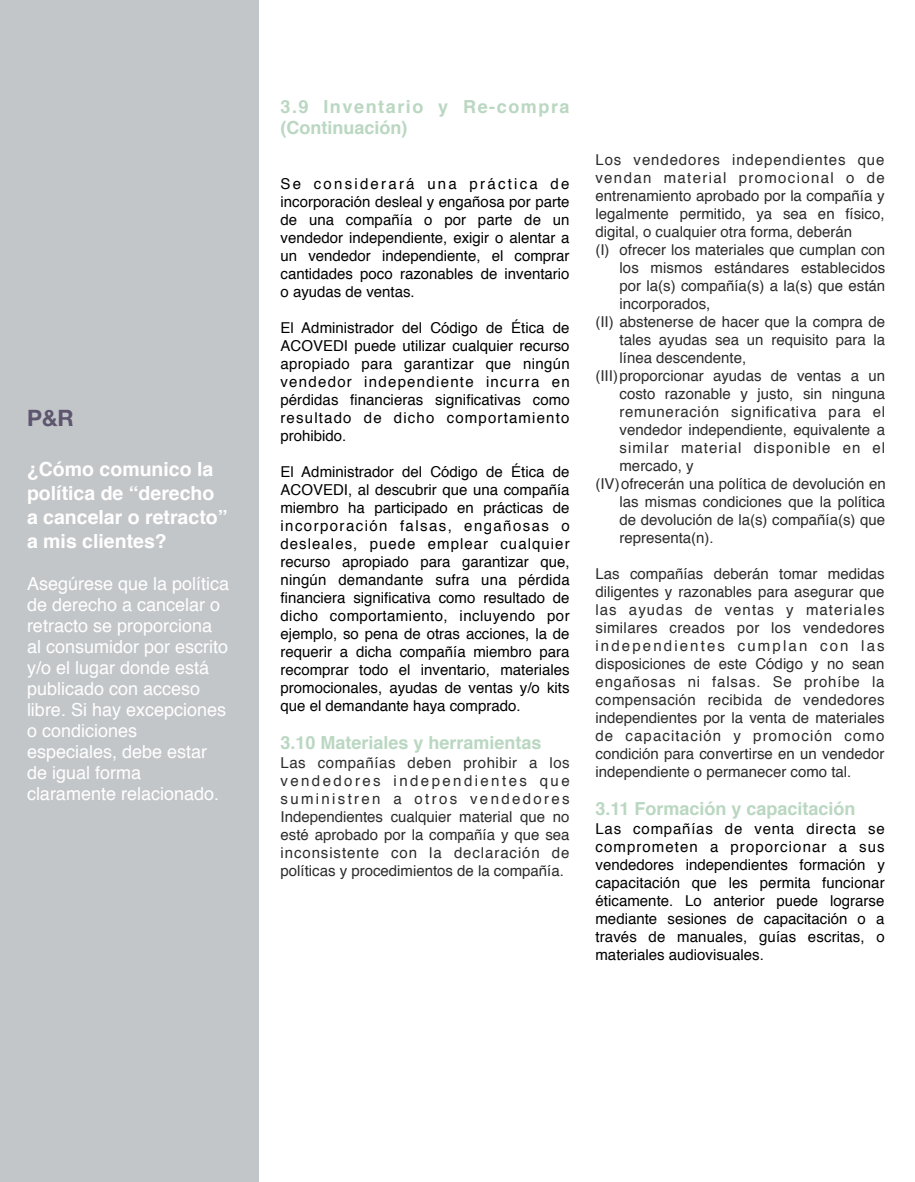
<style>
.page{position:relative;width:915px;height:1182px;background:#fff}
.page>*{position:absolute;margin:0;border:0;box-sizing:border-box;transform-origin:0 0}
.t1{font:700 22.5px "Helvetica Neue";color:#5e566f}
.t2{font:700 19.5px/24px "Helvetica";color:#fff}
.t3{font:18px/21px "Helvetica";color:#fff}
.t4{font:700 18px "Helvetica";color:#bad7c1}
.t5{font:700 18px/21px "Helvetica";letter-spacing:.085em;color:#bad7c1}
.t6{font:15px/18px "Helvetica";color:#000;text-align:justify}
.t7{font:15px/18px "Helvetica";color:#2c2c2c;text-align:justify}
.t8{font:15px "Helvetica";letter-spacing:.06em;color:#2c2c2c}
.t9{font:15px "Helvetica";letter-spacing:.05em;color:#2c2c2c}
.t10{font:15px "Helvetica";letter-spacing:.07em;color:#2c2c2c}
.t11{font:15px "Helvetica";letter-spacing:.09em;color:#2c2c2c}
</style>
<div class="page">
<div style="left:0;top:0;width:259px;height:1182px;background:#c3c6c9"></div>
<h1 class="t1" style="left:27px;top:400px;width:48px">P&amp;R</h1>
<h2 class="t2" style="left:27px;top:457px;width:202px">¿Cómo comunico la política de “derecho a cancelar o retracto” a mis clientes?</h2>
<p class="t3" style="left:27px;top:573px;width:204px">Asegúrese que la política de derecho a cancelar o retracto se proporciona al consumidor por escrito y/o el lugar donde está publicado con acceso libre. Si hay excepciones o condiciones especiales, debe estar de igual forma claramente relacionado.</p>
<p class="t5" style="left:280px;top:96px;width:291px">3.9 Inventario y Re-compra (Continuación)</p>
<p class="t6" style="left:280px;top:175px;width:291px">Se considerará una práctica de incorporación desleal y engañosa por parte de una compañía o por parte de un vendedor independiente, exigir o alentar a un vendedor independiente, el comprar cantidades poco razonables de inventario o ayudas de ventas.</p>
<p class="t6" style="left:280px;top:319px;width:291px">El Administrador del Código de Ética de ACOVEDI puede utilizar cualquier recurso apropiado para garantizar que ningún vendedor independiente incurra en pŽrdidas Þnancieras signiÞcativas como resultado de dicho comportamiento prohibido.</p>
<p class="t6" style="left:280px;top:463px;width:291px">El Administrador del Código de Ética de ACOVEDI, al descubrir que una compañía miembro ha participado en prácticas de incorporación falsas, engañosas o desleales, puede emplear cualquier recurso apropiado para garantizar que, ningún demandante sufra una pérdida Þnanciera signiÞcativa como resultado de dicho comportamiento, incluyendo por ejemplo, so pena de otras acciones, la de requerir a dicha compañía miembro para recomprar todo el inventario, materiales promocionales, ayudas de ventas y/o kits que el demandante haya comprado.</p>
<p class="t4" style="left:280px;top:728px;width:263px">3.10 Materiales y herramientas</p>
<p class="t7" style="left:280px;top:754px;width:291px">Las compañías deben prohibir a los vendedores independientes que suministren a otros vendedores Independientes cualquier material que no esté aprobado por la compañía y que sea inconsistente con la declaración de políticas y procedimientos de la compañía.</p>
<p class="t8" style="left:596px;top:148px;width:291px">Los vendedores independientes que</p>
<p class="t11" style="left:596px;top:166px;width:291px">vendan material promocional o de</p>
<p class="t7" style="left:596px;top:187px;width:291px">entrenamiento aprobado por la compañía y</p>
<p class="t7" style="left:596px;top:205px;width:291px">legalmente permitido, ya sea en físico,</p>
<p class="t7" style="left:596px;top:223px;width:258px">digital, o cualquier otra forma, deberán</p>
<p class="t7" style="left:596px;top:241px;width:291px">(I) ofrecer los materiales que cumplan con</p>
<p class="t7" style="left:620px;top:259px;width:267px">los mismos estándares establecidos</p>
<p class="t7" style="left:620px;top:277px;width:267px">por la(s) compañía(s) a la(s) que están</p>
<p class="t7" style="left:620px;top:295px;width:92px">incorporados,</p>
<p class="t7" style="left:596px;top:313px;width:291px">(II) abstenerse de hacer que la compra de</p>
<p class="t7" style="left:620px;top:331px;width:267px">tales ayudas sea un requisito para la</p>
<p class="t7" style="left:620px;top:349px;width:128px">línea descendente,</p>
<p class="t7" style="left:596px;top:367px;width:291px">(III)proporcionar ayudas de ventas a un</p>
<p class="t7" style="left:620px;top:385px;width:267px">costo razonable y justo, sin ninguna</p>
<p class="t9" style="left:620px;top:400px;width:267px">remuneraci—n signiÞcativa para el</p>
<p class="t7" style="left:620px;top:421px;width:267px">vendedor independiente, equivalente a</p>
<p class="t10" style="left:620px;top:436px;width:267px">similar material disponible en el</p>
<p class="t7" style="left:620px;top:457px;width:76px">mercado, y</p>
<p class="t7" style="left:596px;top:475px;width:292px">(IV)ofrecerán una política de devolución en</p>
<p class="t7" style="left:620px;top:493px;width:267px">las mismas condiciones que la política</p>
<p class="t7" style="left:620px;top:511px;width:267px">de devolución de la(s) compañía(s) que</p>
<p class="t7" style="left:620px;top:529px;width:96px">representa(n).</p>
<p class="t7" style="left:596px;top:565px;width:291px">Las compañías deberán tomar medidas diligentes y razonables para asegurar que las ayudas de ventas y materiales similares creados por los vendedores independientes cumplan con las disposiciones de este Código y no sean engañosas ni falsas. Se prohíbe la compensación recibida de vendedores independientes por la venta de materiales de capacitación y promoción como condición para convertirse en un vendedor independiente o permanecer como tal.</p>
<p class="t4" style="left:596px;top:794px;width:262px">3.11 Formación y capacitación</p>
<p class="t6" style="left:596px;top:820px;width:291px">Las compañías de venta directa se comprometen a proporcionar a sus vendedores independientes formación y capacitación que les permita funcionar éticamente. Lo anterior puede lograrse mediante sesiones de capacitación o a través de manuales, guías escritas, o materiales audiovisuales.</p>
</div>
